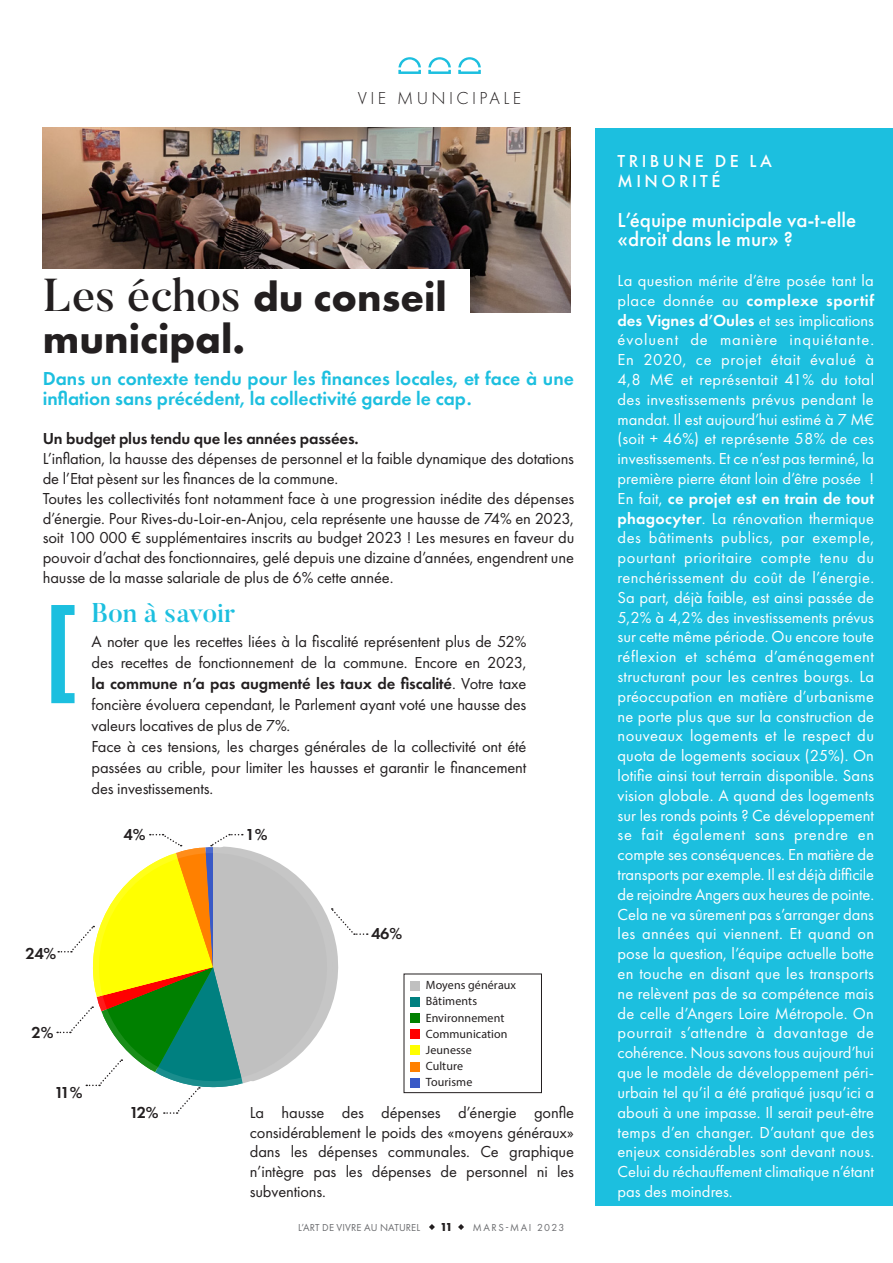
<style>
.page{position:relative;width:893px;height:1263px;background:#fff}
.page>*{position:absolute;margin:0;border:0;box-sizing:border-box;transform-origin:0 0}
.t1{font:700 107.1px "Futura PT";color:#1cbfdf}
.Titre{font:700 42px/42px "Futura PT";color:#231f20}
.Titre-2{font:500 27px "Butler";color:#1cbfdf}
.breve_courant{font:500 21px/19.8px "Futura PT";color:#fff}
.chapeau{font:600 19.5px/19.8px "Futura PT";color:#1cbfdf}
.breves_titre{font:500 18px/19.8px "Futura PT";letter-spacing:.19em;color:#fff}
.t2{font:300 18px "Futura PT";letter-spacing:.19em;color:#231f20}
.courant_regular{font:16.5px/19.8px "Futura PT";letter-spacing:-.005em;color:#fff;text-align:justify}
.breves_titre-2{font:16.5px/21px "Futura PT";letter-spacing:-.01em;color:#231f20;text-align:justify}
.courant_regular-2{font:16.5px/19.8px "Futura PT";letter-spacing:-.01em;color:#231f20}
.courant_regular-3{font:600 16.5px "Futura PT";letter-spacing:-.01em;color:#231f20}
.breves_titre-3{font:600 16.5px "Futura PT";letter-spacing:-.08em;color:#231f20}
.t3{font:12px "Myriad Pro";letter-spacing:.005em;color:#231f20}
.t4{font:700 12px "Futura PT";color:#231f20}
.t5{font:10.5px "Futura PT";letter-spacing:.01em;color:#6c6d70}
.t6{font:10.5px "Futura PT";letter-spacing:.15em;color:#6c6d70}
.s1{font-family:"Butler";font-weight:500;font-size:45.9px}
.s2{font-weight:600}
</style>
<div class="page">
<svg style="left:429px;top:1224px;width:6px;height:6px"></svg>
<svg style="left:458px;top:1224px;width:6px;height:6px"></svg>
<div style="left:595px;top:128px;width:298px;height:1077px;background:#1cbfdf"></div>
<svg style="left:398px;top:57px;width:23px;height:17px"></svg>
<svg style="left:428px;top:57px;width:23px;height:17px"></svg>
<svg style="left:458px;top:57px;width:23px;height:17px"></svg>
<img style="left:43px;top:128px;width:528px;height:184px">
<div style="left:20px;top:269px;width:450px;height:100px;background:#fff"></div>
<div style="left:410px;top:981px;width:9px;height:9px;background:#c0c0c0"></div>
<div style="left:410px;top:997px;width:9px;height:9px;background:#008080"></div>
<div style="left:410px;top:1013px;width:9px;height:9px;background:#008000"></div>
<div style="left:410px;top:1030px;width:9px;height:9px;background:#f00"></div>
<div style="left:410px;top:1046px;width:9px;height:9px;background:#ff0"></div>
<div style="left:410px;top:1062px;width:9px;height:9px;background:#ff8000"></div>
<div style="left:410px;top:1078px;width:9px;height:9px;background:#3959c6"></div>
<div style="left:404px;top:974px;width:138px;height:119px;border:1px solid #231f20"></div>
<svg style="left:57px;top:834px;width:311px;height:280px"></svg>
<p class="t2" style="left:358px;top:88px;width:165px">VIE MUNICIPALE</p>
<p class="Titre" style="left:43px;top:275px;width:405px"><span class="s1">Les échos</span> du conseil municipal.</p>
<p class="chapeau" style="left:43px;top:368px;width:533px">Dans un contexte tendu pour les finances locales, et face à une inflation sans précédent, la collectivité garde le cap.</p>
<p class="courant_regular-3" style="left:43px;top:429px;width:317px">Un budget plus tendu que les années passées.</p>
<p class="courant_regular-2" style="left:43px;top:449px;width:533px">L’inflation, la hausse des dépenses de personnel et la faible dynamique des dotations de l’Etat pèsent sur les finances de la commune.</p>
<p class="courant_regular-2" style="left:43px;top:488px;width:533px;text-align:justify">Toutes les collectivités font notamment face à une progression inédite des dépenses d’énergie. Pour Rives-du-Loir-en-Anjou, cela représente une hausse de 74% en 2023, soit 100 000 € supplémentaires inscrits au budget 2023 ! Les mesures en faveur du pouvoir d’achat des fonctionnaires, gelé depuis une dizaine d’années, engendrent une hausse de la masse salariale de plus de 6% cette année.</p>
<p class="t1" style="left:43px;top:578px;width:38px">[</p>
<p class="Titre-2" style="left:92px;top:595px;width:145px">Bon à savoir</p>
<p class="breves_titre-2" style="left:92px;top:631px;width:436px">A noter que les recettes liées à la fiscalité représentent plus de 52% des recettes de fonctionnement de la commune. Encore en 2023, <span class="s2">la commune n’a pas augmenté les taux de fiscalité</span>. Votre taxe foncière évoluera cependant, le Parlement ayant voté une hausse des valeurs locatives de plus de 7%.</p>
<p class="breves_titre-2" style="left:92px;top:736px;width:436px">Face à ces tensions, les charges générales de la collectivité ont été passées au crible, pour limiter les hausses et garantir le financement des investissements.</p>
<p class="breves_titre-3" style="left:124px;top:825px;width:23px">4%</p>
<p class="breves_titre-3" style="left:246px;top:825px;width:23px">1%</p>
<p class="breves_titre-3" style="left:26px;top:943px;width:32px">24%</p>
<p class="breves_titre-3" style="left:32px;top:1023px;width:23px">2%</p>
<p class="breves_titre-3" style="left:54px;top:1082px;width:30px">11%</p>
<p class="breves_titre-3" style="left:129px;top:1102px;width:31px">12%</p>
<p class="breves_titre-3" style="left:371px;top:924px;width:33px">46%</p>
<p class="t3" style="left:426px;top:978px;width:92px">Moyens généraux</p>
<p class="t3" style="left:426px;top:994px;width:53px">Bâtiments</p>
<p class="t3" style="left:426px;top:1010px;width:80px">Environnement</p>
<p class="t3" style="left:426px;top:1026px;width:83px">Communication</p>
<p class="t3" style="left:426px;top:1042px;width:48px">Jeunesse</p>
<p class="t3" style="left:426px;top:1059px;width:39px">Culture</p>
<p class="t3" style="left:426px;top:1075px;width:48px">Tourisme</p>
<p class="breves_titre-2" style="left:250px;top:1102px;width:326px;line-height:19.8px">La hausse des dépenses d’énergie gonfle considérablement le poids des «moyens généraux» dans les dépenses communales. Ce graphique n’intègre pas les dépenses de personnel ni les subventions.</p>
<p class="t5" style="left:298px;top:1221px;width:123px">L’ART DE VIVRE AU NATUREL</p>
<p class="t4" style="left:440px;top:1219px;width:14px">11</p>
<p class="t6" style="left:473px;top:1221px;width:93px">MARS-MAI 2023</p>
<p class="breves_titre" style="left:618px;top:151px;width:156px">TRIBUNE DE LA<br>MINORITÉ</p>
<p class="breve_courant" style="left:618px;top:210px;width:240px">L’équipe municipale va-t-elle «droit dans le mur» ?</p>
<p class="courant_regular" style="left:618px;top:270px;width:258px">La question mérite d’être posée tant la place donnée au <span class="s2">complexe sportif des Vignes d’Oules</span> et ses implications évoluent de manière inquiétante.<br>En 2020, ce projet était évalué à 4,8 M€ et représentait 41% du total des investissements prévus pendant le mandat. Il est aujourd’hui estimé à 7 M€ (soit + 46%) et représente 58% de ces investissements. Et ce n’est pas terminé, la première pierre étant loin d’être posée !<br>En fait, <span class="s2">ce projet est en train de tout phagocyter</span>. La rénovation thermique des bâtiments publics, par exemple, pourtant prioritaire compte tenu du renchérissement du coût de l’énergie.<br>Sa part, déjà faible, est ainsi passée de 5,2% à 4,2% des investissements prévus sur cette même période. Ou encore toute réflexion et schéma d’aménagement structurant pour les centres bourgs. La préoccupation en matière d’urbanisme ne porte plus que sur la construction de nouveaux logements et le respect du quota de logements sociaux (25%). On lotifie ainsi tout terrain disponible. Sans vision globale. A quand des logements sur les ronds points ? Ce développement se fait également sans prendre en compte ses conséquences. En matière de transports par exemple. Il est déjà difficile de rejoindre Angers aux heures de pointe.<br>Cela ne va sûrement pas s’arranger dans les années qui viennent. Et quand on pose la question, l’équipe actuelle botte en touche en disant que les transports ne relèvent pas de sa compétence mais de celle d’Angers Loire Métropole. On pourrait s’attendre à davantage de cohérence. Nous savons tous aujourd’hui que le modèle de développement péri&shy;urbain tel qu’il a été pratiqué jusqu’ici a abouti à une impasse. Il serait peut-être temps d’en changer. D’autant que des enjeux considérables sont devant nous.<br>Celui du réchauffement climatique n’étant pas des moindres.</p>
</div>
